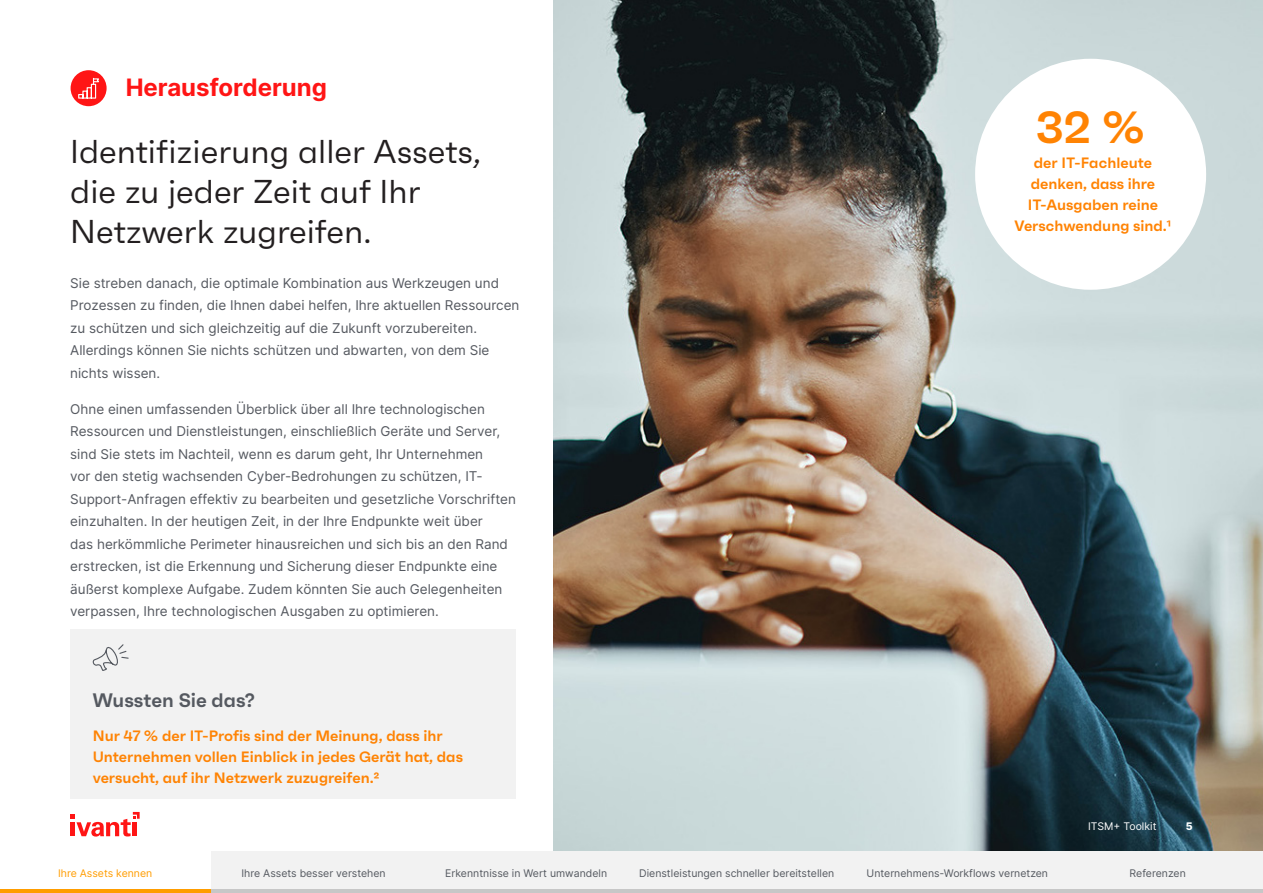
<style>
.page{position:relative;width:1263px;height:893px;background:#fff}
.page>*{position:absolute;margin:0;border:0;box-sizing:border-box;transform-origin:0 0}
.Stat_Text_-_30pt{font:600 45px "Faktum";color:#ff8303}
.Heading_2{font:33px/39.6px "Faktum";color:#231f20}
.Eyebrow_Text_Style{font:700 24px "Inter";color:#ff1515}
.Did_you_know{font:600 19.5px "Faktum";color:#555960}
.Call_out_text{font:600 15px/21px "Faktum";color:#ff8303}
.t1{font:13.5px/22.5px "Inter";color:#555960}
.t2{font:10.5px "Inter";color:#555960}
.t3{font:10.5px "Inter";color:#ff9d00}
.t4{font:10.5px "Inter";color:#fff}
.t5{font:800 10.5px "Inter";color:#fff}
</style>
<div class="page">
<img style="left:553px;top:0;width:710px;height:851px">
<svg style="left:70px;top:812px;width:70px;height:24px"></svg>
<div style="left:421px;top:851px;width:210px;height:42px;background:#f2f2f2"></div>
<hr style="left:421px;top:889px;width:210px;height:4px;background:#c7c7c7">
<div style="left:842px;top:851px;width:210px;height:42px;background:#f2f2f2"></div>
<hr style="left:842px;top:889px;width:210px;height:4px;background:#c7c7c7">
<div style="left:631px;top:851px;width:211px;height:42px;background:#f2f2f2"></div>
<hr style="left:631px;top:889px;width:211px;height:4px;background:#c7c7c7">
<div style="left:210px;top:851px;width:211px;height:42px;background:#f2f2f2"></div>
<hr style="left:210px;top:889px;width:211px;height:3px;background:#c7c7c7">
<hr style="left:0;top:889px;width:210px;height:4px;background:#ff9d00">
<div style="left:1052px;top:851px;width:211px;height:42px;background:#f2f2f2"></div>
<hr style="left:1052px;top:889px;width:211px;height:4px;background:#c7c7c7">
<div style="left:70px;top:629px;width:446px;height:169px;background:#f2f2f2"></div>
<svg style="left:92px;top:644px;width:37px;height:27px"></svg>
<div style="left:71px;top:70px;width:36px;height:36px;background:#ff1515;border-radius:50%"></div>
<svg style="left:78px;top:77px;width:21px;height:22px"></svg>
<div style="left:975px;top:59px;width:231px;height:231px;background:#fff;border-radius:50%"></div>
<p class="Eyebrow_Text_Style" style="left:126px;top:70px;width:203px">Herausforderung</p>
<p class="Heading_2" style="left:70px;top:132px;width:412px">Identifizierung aller Assets, die zu jeder Zeit auf Ihr<br>Netzwerk zugreifen.</p>
<p class="t1" style="left:70px;top:271px;width:451px">Sie streben danach, die optimale Kombination aus Werkzeugen und Prozessen zu finden, die Ihnen dabei helfen, Ihre aktuellen Ressourcen zu schützen und sich gleichzeitig auf die Zukunft vorzubereiten.<br>Allerdings können Sie nichts schützen und abwarten, von dem Sie nichts wissen.</p>
<p class="t1" style="left:70px;top:397px;width:447px">Ohne einen umfassenden Überblick über all Ihre technologischen Ressourcen und Dienstleistungen, einschließlich Geräte und Server, sind Sie stets im Nachteil, wenn es darum geht, Ihr Unternehmen<br>vor den stetig wachsenden Cyber-Bedrohungen zu schützen, IT-Support-Anfragen effektiv zu bearbeiten und gesetzliche Vorschriften einzuhalten. In der heutigen Zeit, in der Ihre Endpunkte weit über<br>das herkömmliche Perimeter hinausreichen und sich bis an den Rand erstrecken, ist die Erkennung und Sicherung dieser Endpunkte eine äußerst komplexe Aufgabe. Zudem könnten Sie auch Gelegenheiten verpassen, Ihre technologischen Ausgaben zu optimieren.</p>
<p class="Did_you_know" style="left:93px;top:688px;width:164px">Wussten Sie das?</p>
<p class="Call_out_text" style="left:93px;top:725px;width:372px">Nur 47 % der IT-Profis sind der Meinung, dass ihr<br>Unternehmen vollen Einblick in jedes Gerät hat, das versucht, auf ihr Netzwerk zuzugreifen.2</p>
<p class="Stat_Text_-_30pt" style="left:1036px;top:99px;width:111px">32 %</p>
<p class="Call_out_text" style="left:1014px;top:152px;width:158px;text-align:center">der IT-Fachleute denken, dass ihre<br>IT-Ausgaben reine<br>Verschwendung sind.1</p>
<p class="t4" style="left:1088px;top:819px;width:70px">ITSM+ Toolkit</p>
<p class="t5" style="left:1186px;top:819px;width:8px">5</p>
<p class="t3" style="left:58px;top:866px;width:96px">Ihre Assets kennen</p>
<p class="t2" style="left:242px;top:866px;width:146px">Ihre Assets besser verstehen</p>
<p class="t2" style="left:445px;top:866px;width:163px">Erkenntnisse in Wert umwandeln</p>
<p class="t2" style="left:639px;top:866px;width:197px">Dienstleistungen schneller bereitstellen</p>
<p class="t2" style="left:866px;top:866px;width:183px">Unternehmens-Workflows vernetzen</p>
<p class="t2" style="left:1129px;top:866px;width:58px">Referenzen</p>
</div>
